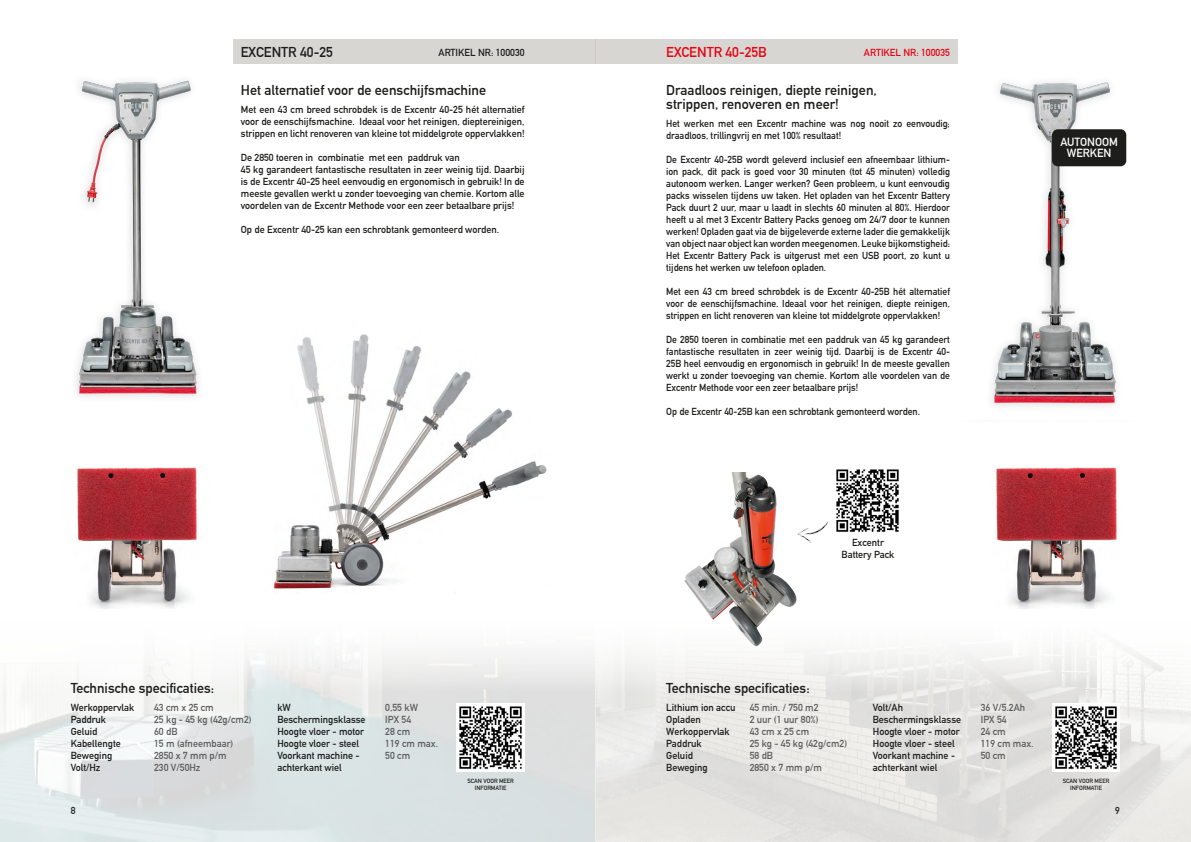
<style>
.page{position:relative;width:1191px;height:842px;background:#fff}
.page>*{position:absolute;margin:0;border:0;box-sizing:border-box;transform-origin:0 0}
.t1{font:700 14px "DIN Alternate";color:#1d1d1b}
.t2{font:700 14px "DIN Alternate";color:#e30614}
.t3{font:700 11.6px "DIN Alternate";color:#fff}
.t4{font:700 10px/12px "DIN Alternate";color:#1d1d1b;text-align:justify;scale:.96 1}
.t5{font:700 10px/12px "DIN Alternate";color:#1d1d1b;text-align:justify}
.t6{font:700 10px "DIN Alternate";color:#5d5d5d}
.t7{font:700 10px "DIN Alternate";color:#e30614}
.t8{font:700 6px/7.2px "DIN Alternate";color:#1d1d1b;text-align:center}
</style>
<div class="page">
<img style="left:0;top:608px;width:1191px;height:234px">
<img style="left:957px;top:45px;width:170px;height:362px">
<div style="left:233px;top:39px;width:362px;height:25px;background:#d8d6d3"></div>
<div style="left:595px;top:39px;width:362px;height:25px;background:#d8d6d3"></div>
<img style="left:457px;top:703px;width:67px;height:68px">
<img style="left:1052px;top:703px;width:68px;height:68px">
<img style="left:836px;top:469px;width:63px;height:63px">
<div style="left:1052px;top:129px;width:74px;height:37px;background:#1d1d1b;border-radius:6px"></div>
<img style="left:799px;top:521px;width:29px;height:22px">
<img style="left:77px;top:467px;width:120px;height:141px">
<img style="left:996px;top:467px;width:121px;height:141px">
<img style="left:274px;top:334px;width:273px;height:255px">
<img style="left:678px;top:473px;width:121px;height:178px">
<img style="left:75px;top:80px;width:123px;height:317px">
<p class="t1" style="left:241px;top:41px;width:93px">EXCENTR 40-25</p>
<p class="t2" style="left:666px;top:41px;width:102px">EXCENTR 40-25B</p>
<p class="t5" style="left:438px;top:45px;width:87px">ARTIKEL NR: 100030</p>
<p class="t7" style="left:864px;top:44px;width:87px">ARTIKEL NR: 100035</p>
<p class="t1" style="left:241px;top:79px;width:247px">Het alternatief voor de eenschijfsmachine</p>
<p class="t5" style="left:241px;top:102px;width:285px">Met een 43 cm breed schrobdek is de Excentr 40-25 hét alternatief voor de eenschijfsmachine. Ideaal voor het reinigen, dieptereinigen, strippen en licht renoveren van kleine tot middelgrote oppervlakken!</p>
<p class="t5" style="left:241px;top:150px;width:220px">De 2850 toeren in combinatie met een paddruk van</p>
<p class="t5" style="left:241px;top:162px;width:285px">45 kg garandeert fantastische resultaten in zeer weinig tijd. Daarbij is de Excentr 40-25 heel eenvoudig en ergonomisch in gebruik! In de meeste gevallen werkt u zonder toevoeging van chemie. Kortom alle voordelen van de Excentr Methode voor een zeer betaalbare prijs!</p>
<p class="t5" style="left:241px;top:222px;width:260px">Op de Excentr 40-25 kan een schrobtank gemonteerd worden.</p>
<p class="t1" style="left:666px;top:79px;width:212px">Draadloos reinigen, diepte reinigen,</p>
<p class="t1" style="left:666px;top:93px;width:174px">strippen, renoveren en meer!</p>
<p class="t4" style="left:666px;top:116px;width:297px">Het werken met een Excentr machine was nog nooit zo eenvoudig; draadloos, trillingvrij en met 100% resultaat!</p>
<p class="t4" style="left:666px;top:152px;width:297px">De Excentr 40-25B wordt geleverd inclusief een afneembaar lithium&shy;ion pack, dit pack is goed voor 30 minuten (tot 45 minuten) volledig autonoom werken. Langer werken? Geen probleem, u kunt eenvoudig packs wisselen tijdens uw taken. Het opladen van het Excentr Battery Pack duurt 2 uur, maar u laadt in slechts 60 minuten al 80%. Hierdoor heeft u al met 3 Excentr Battery Packs genoeg om 24/7 door te kunnen werken! Opladen gaat via de bijgeleverde externe lader die gemakkelijk van object naar object kan worden meegenomen. Leuke bijkomstigheid:<br>Het Excentr Battery Pack is uitgerust met een USB poort, zo kunt u tijdens het werken uw telefoon opladen.</p>
<p class="t4" style="left:666px;top:284px;width:297px">Met een 43 cm breed schrobdek is de Excentr 40-25B hét alternatief voor de eenschijfsmachine. Ideaal voor het reinigen, diepte reinigen, strippen en licht renoveren van kleine tot middelgrote oppervlakken!</p>
<p class="t4" style="left:666px;top:332px;width:297px">De 2850 toeren in combinatie met een paddruk van 45 kg garandeert fantastische resultaten in zeer weinig tijd. Daarbij is de Excentr 40- 25B heel eenvoudig en ergonomisch in gebruik! In de meeste gevallen werkt u zonder toevoeging van chemie. Kortom alle voordelen van de Excentr Methode voor een zeer betaalbare prijs!</p>
<p class="t4" style="left:666px;top:404px;width:266px">Op de Excentr 40-25B kan een schrobtank gemonteerd worden.</p>
<p class="t5" style="left:852px;top:536px;width:33px">Excentr</p>
<p class="t5" style="left:841px;top:548px;width:54px">Battery Pack</p>
<p class="t3" style="left:1060px;top:133px;width:59px">AUTONOOM</p>
<p class="t3" style="left:1066px;top:144px;width:46px">WERKEN</p>
<p class="t1" style="left:71px;top:677px;width:145px">Technische specificaties:</p>
<p class="t5" style="left:71px;top:701px;width:65px">Werkoppervlak</p>
<p class="t5" style="left:71px;top:713px;width:37px">Paddruk</p>
<p class="t5" style="left:71px;top:725px;width:28px">Geluid</p>
<p class="t5" style="left:71px;top:737px;width:51px">Kabellengte</p>
<p class="t5" style="left:71px;top:749px;width:43px">Beweging</p>
<p class="t5" style="left:71px;top:761px;width:31px">Volt/Hz</p>
<p class="t6" style="left:154px;top:700px;width:61px">43 cm x 25 cm</p>
<p class="t6" style="left:154px;top:712px;width:99px">25 kg - 45 kg (42g/cm2)</p>
<p class="t6" style="left:154px;top:724px;width:25px">60 dB</p>
<p class="t6" style="left:154px;top:736px;width:81px">15 m (afneembaar)</p>
<p class="t6" style="left:154px;top:748px;width:74px">2850 x 7 mm p/m</p>
<p class="t6" style="left:154px;top:760px;width:48px">230 V/50Hz</p>
<p class="t5" style="left:277px;top:701px;width:15px">kW</p>
<p class="t5" style="left:277px;top:713px;width:90px">Beschermingsklasse</p>
<p class="t5" style="left:277px;top:725px;width:88px">Hoogte vloer - motor</p>
<p class="t5" style="left:277px;top:737px;width:83px">Hoogte vloer - steel</p>
<p class="t5" style="left:277px;top:749px;width:84px">Voorkant machine -</p>
<p class="t5" style="left:277px;top:761px;width:66px">achterkant wiel</p>
<p class="t6" style="left:385px;top:700px;width:34px">0,55 kW</p>
<p class="t6" style="left:385px;top:712px;width:27px">IPX 54</p>
<p class="t6" style="left:385px;top:724px;width:26px">28 cm</p>
<p class="t6" style="left:385px;top:736px;width:54px">119 cm max.</p>
<p class="t6" style="left:385px;top:748px;width:26px">50 cm</p>
<p class="t1" style="left:666px;top:677px;width:145px">Technische specificaties:</p>
<p class="t5" style="left:666px;top:701px;width:71px">Lithium ion accu</p>
<p class="t5" style="left:666px;top:713px;width:36px">Opladen</p>
<p class="t5" style="left:666px;top:725px;width:65px">Werkoppervlak</p>
<p class="t5" style="left:666px;top:737px;width:37px">Paddruk</p>
<p class="t5" style="left:666px;top:749px;width:28px">Geluid</p>
<p class="t5" style="left:666px;top:761px;width:43px">Beweging</p>
<p class="t6" style="left:749px;top:700px;width:70px">45 min. / 750 m2</p>
<p class="t6" style="left:749px;top:712px;width:70px">2 uur (1 uur 80%)</p>
<p class="t6" style="left:749px;top:724px;width:61px">43 cm x 25 cm</p>
<p class="t6" style="left:749px;top:736px;width:99px">25 kg - 45 kg (42g/cm2)</p>
<p class="t6" style="left:749px;top:748px;width:25px">58 dB</p>
<p class="t6" style="left:749px;top:760px;width:74px">2850 x 7 mm p/m</p>
<p class="t5" style="left:873px;top:701px;width:32px">Volt/Ah</p>
<p class="t5" style="left:873px;top:713px;width:90px">Beschermingsklasse</p>
<p class="t5" style="left:873px;top:725px;width:88px">Hoogte vloer - motor</p>
<p class="t5" style="left:873px;top:737px;width:83px">Hoogte vloer - steel</p>
<p class="t5" style="left:873px;top:749px;width:84px">Voorkant machine - achterkant wiel</p>
<p class="t6" style="left:980px;top:700px;width:46px">36 V/5.2Ah</p>
<p class="t6" style="left:980px;top:712px;width:27px">IPX 54</p>
<p class="t6" style="left:980px;top:724px;width:26px">24 cm</p>
<p class="t6" style="left:980px;top:736px;width:54px">119 cm max.</p>
<p class="t6" style="left:980px;top:748px;width:26px">50 cm</p>
<p class="t8" style="left:467px;top:777px;width:48px">SCAN VOOR MEER<br>INFORMATIE</p>
<p class="t8" style="left:1062px;top:777px;width:48px">SCAN VOOR MEER<br>INFORMATIE</p>
<p class="t5" style="left:71px;top:804px;width:6px">8</p>
<p class="t5" style="left:1115px;top:804px;width:6px">9</p>
</div>
